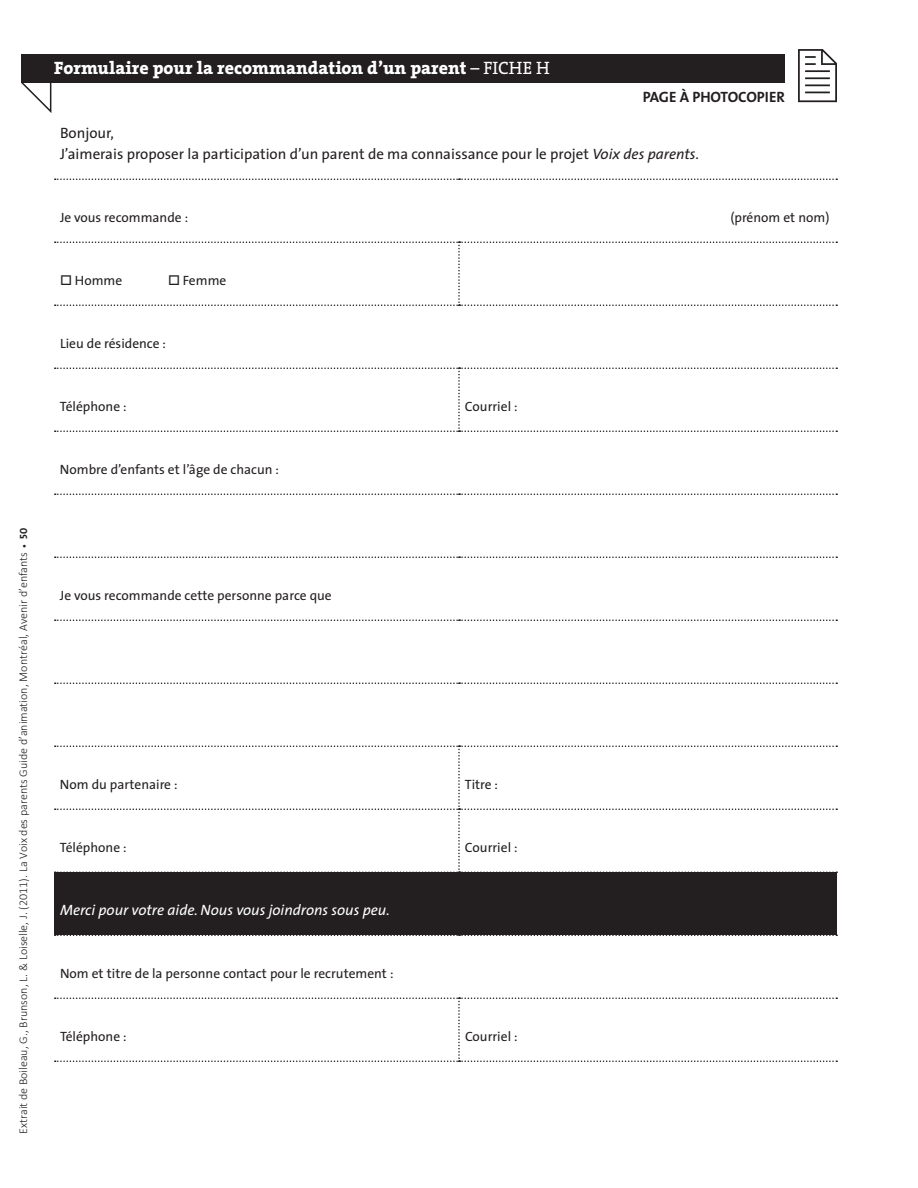
<style>
.page{position:relative;width:918px;height:1188px;background:#fff}
.page>*{position:absolute;margin:0;border:0;box-sizing:border-box;transform-origin:0 0}
.t1{font:800 18px "The Serif";color:#fff}
.t2{font:15px/21px "The Sans";color:#231f20}
.t3{font:italic 15px "The Sans";color:#fff}
.t4{font:15px "The Sans Bold Caps";color:#231f20}
.t5{font:13.5px "The Sans";color:#231f20}
.t6{font:300 12px "Calibri";color:#231f20}
.s1{font-family:"The Sans";font-weight:700;font-size:9px}
.s2{font-family:"The Sans Bold Caps";font-weight:400;font-size:10.5px}
.s3{font-weight:400}
.s4{font-style:italic}
</style>
<div class="page">
<svg style="left:798px;top:49px;width:39px;height:53px"></svg>
<svg style="left:21px;top:82px;width:31px;height:31px"></svg>
<div style="left:21px;top:54px;width:764px;height:28px;background:#231f20"></div>
<div style="left:54px;top:872px;width:783px;height:63px;background:#231f20"></div>
<svg style="left:55px;top:178px;width:782px;height:2px"></svg>
<svg style="left:55px;top:368px;width:782px;height:64px"></svg>
<svg style="left:55px;top:494px;width:782px;height:1px"></svg>
<svg style="left:55px;top:556px;width:782px;height:2px"></svg>
<svg style="left:55px;top:620px;width:782px;height:1px"></svg>
<svg style="left:55px;top:682px;width:782px;height:2px"></svg>
<svg style="left:55px;top:746px;width:782px;height:126px"></svg>
<svg style="left:55px;top:935px;width:782px;height:1px"></svg>
<svg style="left:55px;top:998px;width:782px;height:64px"></svg>
<svg style="left:55px;top:242px;width:782px;height:64px"></svg>
<p class="t6" style="left:16px;top:1134px;width:607px;rotate:-90deg">Extrait de Boileau, G., Brunson, L. &amp; Loiselle, J. (2011). La Voix des parents Guide d’animation, Montréal, Avenir d’enfants <span class="s1">•</span> <span class="s2">50</span></p>
<h1 class="t1" style="left:54px;top:60px;width:497px">Formulaire pour la recommandation d’un parent <span class="s3">– FICHE H</span></h1>
<p class="t4" style="left:643px;top:92px;width:144px">PAGE À PHOTOCOPIER</p>
<p class="t2" style="left:60px;top:124px;width:641px">Bonjour,<br>J’aimerais proposer la participation d’un parent de ma connaissance pour le projet <span class="s4">Voix des parents</span>.</p>
<p class="t5" style="left:60px;top:212px;width:130px">Je vous recommande :</p>
<p class="t5" style="left:730px;top:212px;width:101px">(prénom et nom)</p>
<p class="t5" style="left:75px;top:275px;width:49px">Homme</p>
<p class="t5" style="left:183px;top:275px;width:45px">Femme</p>
<p class="t5" style="left:60px;top:338px;width:108px">Lieu de résidence :</p>
<p class="t5" style="left:60px;top:401px;width:68px">Téléphone :</p>
<p class="t5" style="left:465px;top:401px;width:54px">Courriel :</p>
<p class="t5" style="left:60px;top:464px;width:221px">Nombre d’enfants et l’âge de chacun :</p>
<p class="t5" style="left:60px;top:590px;width:273px">Je vous recommande cette personne parce que</p>
<p class="t5" style="left:60px;top:779px;width:119px">Nom du partenaire :</p>
<p class="t5" style="left:465px;top:779px;width:35px">Titre :</p>
<p class="t5" style="left:60px;top:842px;width:68px">Téléphone :</p>
<p class="t5" style="left:465px;top:842px;width:54px">Courriel :</p>
<p class="t3" style="left:60px;top:904px;width:331px">Merci pour votre aide. Nous vous joindrons sous peu.</p>
<p class="t5" style="left:60px;top:968px;width:335px">Nom et titre de la personne contact pour le recrutement :</p>
<p class="t5" style="left:60px;top:1031px;width:68px">Téléphone :</p>
<p class="t5" style="left:465px;top:1031px;width:54px">Courriel :</p>
</div>
